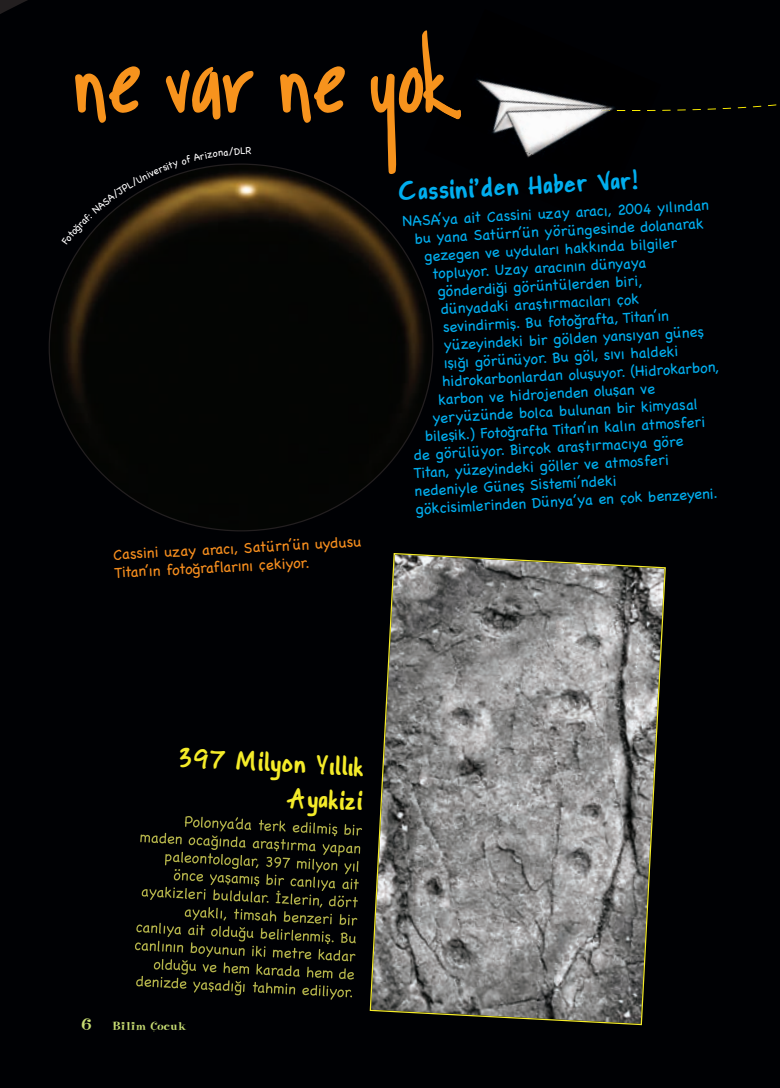
<style>
.page{position:relative;width:780px;height:1088px;background:#fff}
.page>*{position:absolute;margin:0;border:0;box-sizing:border-box;transform-origin:0 0}
.t1{font:27.5px/34.1px "Gapstown Small AH Bold";color:#f4eb29;text-align:right}
.t2{font:27.5px "Gapstown Small AH Bold";color:#00aeef}
.t3{font:15px "Chalkboard";color:#00aeef}
.t4{font:15px/18px "Chalkboard";color:#f68e1e}
.t5{font:500 12.5px "Naturel";color:#c7dc72}
.s1{font-size:17.5px}
</style>
<div class="page">
<div style="left:0;top:0;width:780px;height:1087px;background:#000104"></div>
<svg style="left:280px;top:66px;width:71px;height:93px;background:#372109"></svg>
<svg style="left:371px;top:30px;width:68px;height:133px;background:#45290a"></svg>
<div style="left:661px;top:60px;width:119px;height:57px;background:#000104"></div>
<img style="left:439px;top:9px;width:222px;height:182px">
<img style="left:424px;top:114px;width:192px;height:112px">
<img style="left:441px;top:104px;width:20px;height:15px">
<img style="left:602px;top:110px;width:48px;height:1px">
<img style="left:185px;top:816px;width:42px;height:15px">
<img style="left:140px;top:832px;width:34px;height:11px">
<img style="left:165px;top:851px;width:34px;height:14px">
<img style="left:174px;top:869px;width:42px;height:12px">
<img style="left:142px;top:886px;width:33px;height:14px">
<img style="left:185px;top:907px;width:33px;height:13px">
<img style="left:136px;top:922px;width:45px;height:15px">
<img style="left:135px;top:940px;width:40px;height:12px">
<img style="left:154px;top:958px;width:34px;height:16px">
<img style="left:136px;top:975px;width:42px;height:12px">
<svg style="left:369px;top:552px;width:298px;height:473px;background:#7b7b78"></svg>
<svg style="left:49px;top:163px;width:384px;height:368px;background:#070704"></svg>
<svg style="left:62px;top:66px;width:198px;height:179px;background:#271a0a"></svg>
<p class="t4" style="left:113px;top:547px;width:250px;rotate:-3deg">Cassini uzay aracı, Satürn’ün uydusu<br>Titan’ın fotoğraflarını çekiyor.</p>
<h1 class="t2" style="left:398px;top:181px;width:241px;rotate:-3deg">Cassini’den Haber Var!</h1>
<p class="t3" style="left:402px;top:215px;width:308px;rotate:-3deg">NASA’ya ait Cassini uzay aracı, 2004 yılından</p>
<p class="t3" style="left:414px;top:233px;width:291px;rotate:-3deg">bu yana Satürn’ün yörüngesinde dolanarak</p>
<p class="t3" style="left:424px;top:250px;width:255px;rotate:-3deg">gezegen ve uyduları hakkında bilgiler</p>
<p class="t3" style="left:432px;top:268px;width:216px;rotate:-3deg">topluyor. Uzay aracının dünyaya</p>
<p class="t3" style="left:437px;top:286px;width:206px;rotate:-3deg">gönderdiği görüntülerden biri,</p>
<p class="t3" style="left:441px;top:304px;width:200px;rotate:-3deg">dünyadaki araştırmacıları çok</p>
<p class="t3" style="left:443px;top:321px;width:228px;rotate:-3deg">sevindirmiş. Bu fotoğrafta, Titan’ın</p>
<p class="t3" style="left:444px;top:339px;width:261px;rotate:-3deg">yüzeyindeki bir gölden yansıyan güneş</p>
<p class="t3" style="left:444px;top:357px;width:236px;rotate:-3deg">ışığı görünüyor. Bu göl, sıvı haldeki</p>
<p class="t3" style="left:442px;top:376px;width:279px;rotate:-3deg">hidrokarbonlardan oluşuyor. (Hidrokarbon,</p>
<p class="t3" style="left:438px;top:394px;width:218px;rotate:-3deg">karbon ve hidrojenden oluşan ve</p>
<p class="t3" style="left:432px;top:412px;width:267px;rotate:-3deg">yeryüzünde bolca bulunan bir kimyasal</p>
<p class="t3" style="left:424px;top:431px;width:283px;rotate:-3deg">bileşik.) Fotoğrafta Titan’ın kalın atmosferi</p>
<p class="t3" style="left:414px;top:449px;width:271px;rotate:-3deg">de görülüyor. Birçok araştırmacıya göre</p>
<p class="t3" style="left:413px;top:467px;width:257px;rotate:-3deg">Titan, yüzeyindeki göller ve atmosferi</p>
<p class="t3" style="left:414px;top:485px;width:204px;rotate:-3deg">nedeniyle Güneş Sistemi’ndeki</p>
<p class="t3" style="left:415px;top:503px;width:304px;rotate:-3deg">gökcisimlerinden Dünya’ya en çok benzeyeni.</p>
<h1 class="t1" style="left:180px;top:743px;width:187px;rotate:3deg">397 Milyon Yıllık<br>Ayakizi</h1>
<p class="t5" style="left:81px;top:1019px;width:107px"><span class="s1">6</span> Bilim Çocuk</p>
</div>
